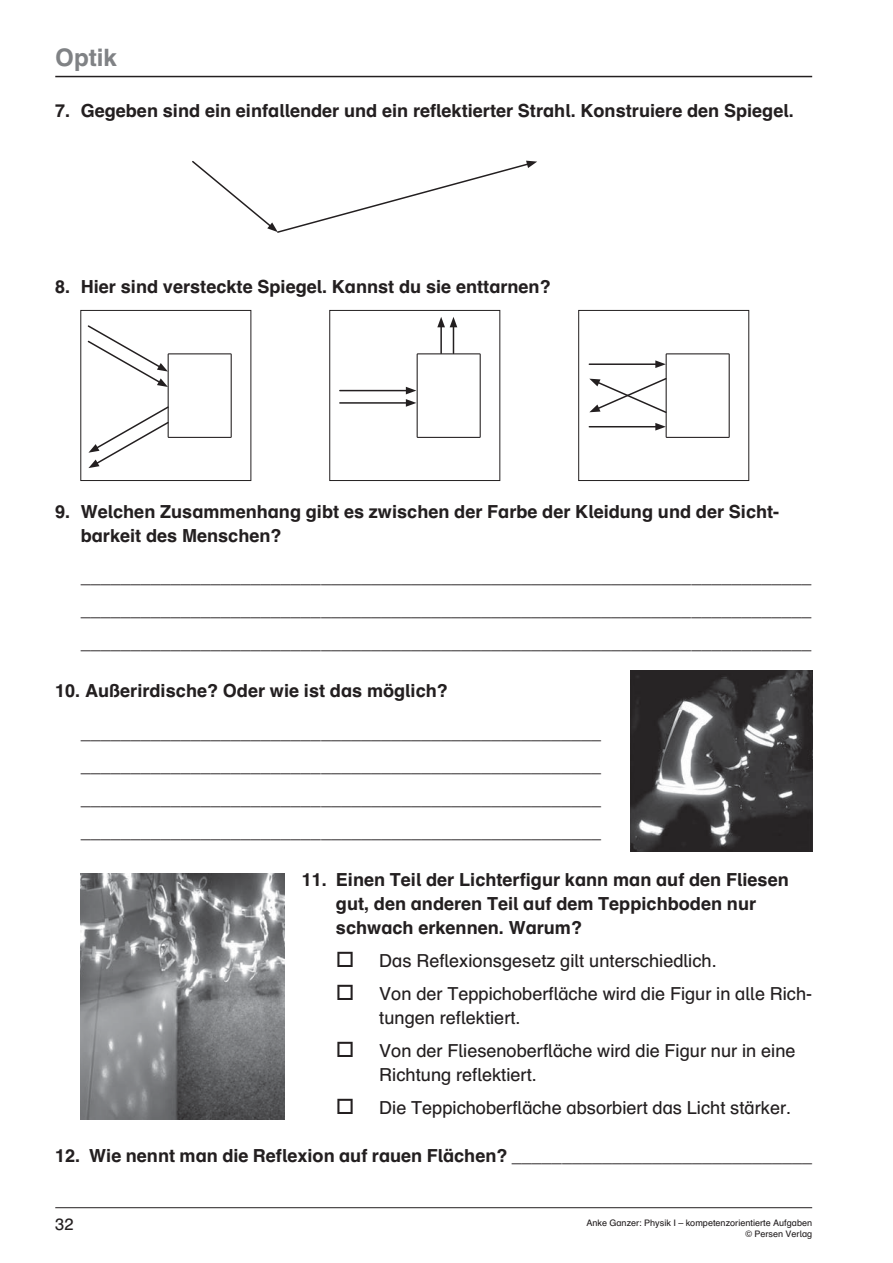
<style>
.page{position:relative;width:893px;height:1263px;background:#fff}
.page>*{position:absolute;margin:0;border:0;box-sizing:border-box;transform-origin:0 0}
.t1{font:700 24px "Schulbuch Nord";color:#808285}
.t2{font:18px/33px "Schulbuch Nord";color:#231f20}
.t3{font:700 18px/24px "Schulbuch Nord";color:#231f20}
.t4{font:16.5px "Schulbuch Nord";color:#231f20}
.t5{font:9px/10.8px "Schulbuch Nord";color:#231f20;text-align:right}
</style>
<div class="page">
<hr style="left:55px;top:76px;width:757px;height:1px;background:#231f20">
<hr style="left:55px;top:1207px;width:757px;height:1px;background:#231f20">
<svg style="left:192px;top:160px;width:345px;height:73px"></svg>
<img style="left:588px;top:353px;width:142px;height:85px">
<div style="left:578px;top:310px;width:171px;height:171px;border:1px solid #231f20"></div>
<hr style="left:589px;top:426px;width:69px;height:1px;background:#231f20">
<svg style="left:655px;top:423px;width:11px;height:8px"></svg>
<svg style="left:589px;top:377px;width:79px;height:37px"></svg>
<hr style="left:589px;top:363px;width:69px;height:2px;background:#231f20">
<svg style="left:655px;top:360px;width:11px;height:8px"></svg>
<img style="left:339px;top:326px;width:142px;height:112px">
<div style="left:329px;top:310px;width:171px;height:171px;border:1px solid #231f20"></div>
<hr style="left:340px;top:402px;width:68px;height:2px;background:#231f20">
<hr style="left:340px;top:390px;width:68px;height:1px;background:#231f20">
<svg style="left:406px;top:387px;width:10px;height:20px"></svg>
<svg style="left:437px;top:317px;width:20px;height:36px"></svg>
<img style="left:167px;top:353px;width:65px;height:85px">
<div style="left:80px;top:310px;width:171px;height:171px;border:1px solid #231f20"></div>
<svg style="left:87px;top:325px;width:81px;height:62px"></svg>
<svg style="left:88px;top:405px;width:82px;height:63px"></svg>
<img style="left:631px;top:670px;width:181px;height:182px">
<img style="left:81px;top:873px;width:204px;height:246px">
<h1 class="t1" style="left:55px;top:46px;width:63px">Optik</h1>
<p class="t3" style="left:55px;top:99px;width:740px">7. Gegeben sind ein einfallender und ein reflektierter Strahl. Konstruiere den Spiegel.</p>
<p class="t3" style="left:55px;top:276px;width:497px">8. Hier sind versteckte Spiegel. Kannst du sie enttarnen?</p>
<p class="t3" style="left:81px;top:500px;width:700px;text-indent:-26px">9. Welchen Zusammenhang gibt es zwischen der Farbe der Kleidung und der Sicht&shy;barkeit des Menschen?</p>
<p class="t2" style="left:81px;top:561px;width:732px;text-align:justify">_________________________________________________________________________ _________________________________________________________________________ _________________________________________________________________________</p>
<p class="t3" style="left:55px;top:680px;width:394px">10. Außerirdische? Oder wie ist das möglich?</p>
<p class="t2" style="left:81px;top:717px;width:522px;text-align:justify">____________________________________________________ ____________________________________________________ ____________________________________________________ ____________________________________________________</p>
<p class="t3" style="left:336px;top:868px;width:454px;text-indent:-34px">11. Einen Teil der Lichterfigur kann man auf den Fliesen gut, den anderen Teil auf dem Teppichboden nur schwach erkennen. Warum?</p>
<p class="t2" style="left:379px;top:945px;width:434px">Das Reflexionsgesetz gilt unterschiedlich.<br>Von der Teppichoberfläche wird die Figur in alle Rich-</p>
<p class="t2" style="left:379px;top:1002px;width:418px">tungen reflektiert.<br>Von der Fliesenoberfläche wird die Figur nur in eine</p>
<p class="t2" style="left:379px;top:1059px;width:413px">Richtung reflektiert.<br>Die Teppichoberfläche absorbiert das Licht stärker.</p>
<p class="t3" style="left:55px;top:1144px;width:758px">12. Wie nennt man die Reflexion auf rauen Flächen? ______________________________</p>
<p class="t4" style="left:55px;top:1216px;width:20px">32</p>
<p class="t5" style="left:586px;top:1218px;width:227px">Anke Ganzer: Physik I – kompetenzorientierte Aufgaben © Persen Verlag</p>
</div>
